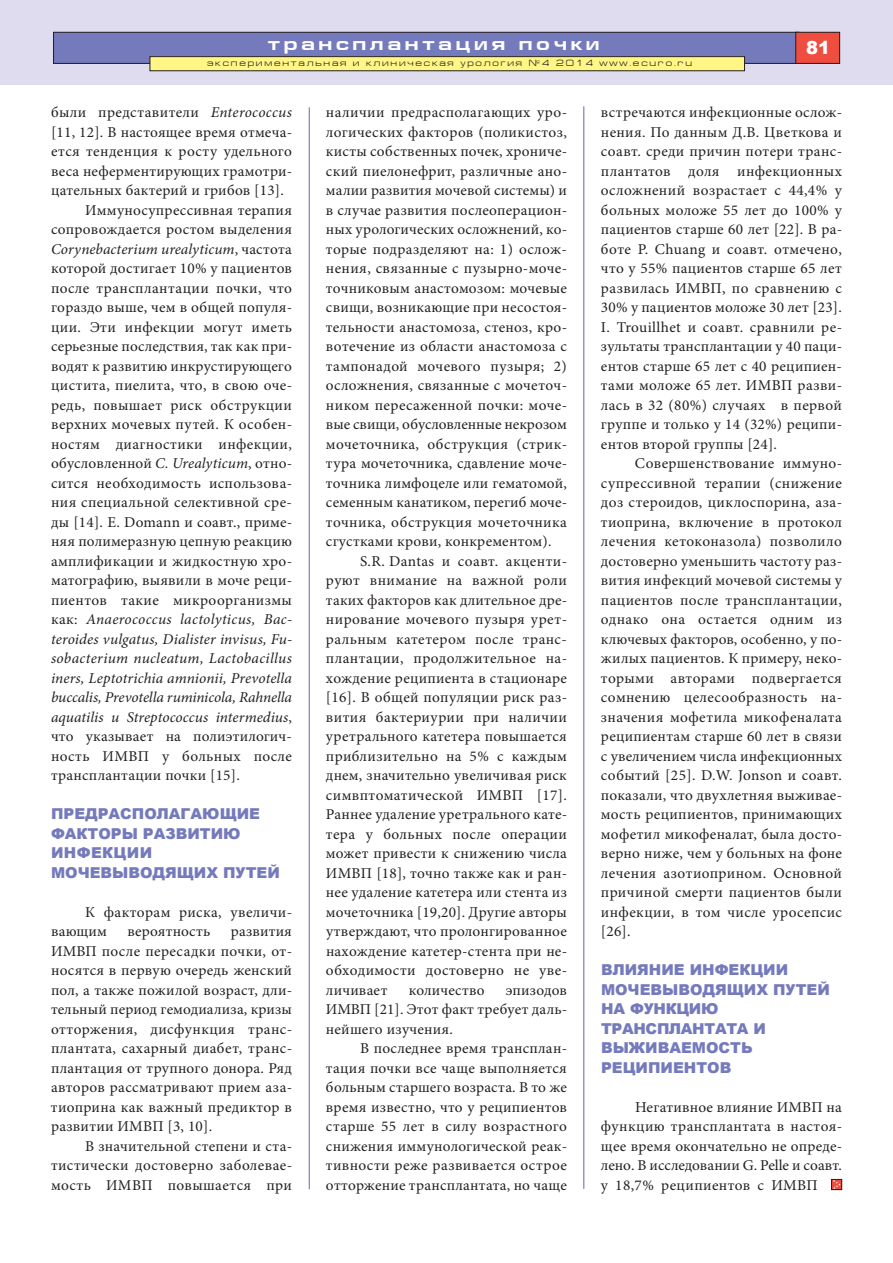
<style>
.page{position:relative;width:893px;height:1263px;background:#fff}
.page>*{position:absolute;margin:0;border:0;box-sizing:border-box;transform-origin:0 0}
.t1{font:700 18px "Europe Ext";letter-spacing:.2em;color:#fff}
.t2{font:900 18px "Arial";color:#fff}
.t3{font:15px/19.5px "Minion Pro";letter-spacing:.02em;color:#231f20;text-align:justify}
.t4{font:italic 15px "Minion Pro";letter-spacing:.005em;color:#231f20}
.t5{font:900 15px/19.5px "Arial";color:#747abb}
.t6{font:9px "Europe Ext";letter-spacing:.2em;color:#231f20}
.s1{font-style:italic}
.s2{font-style:normal}
</style>
<div class="page">
<div style="left:0;top:0;width:893px;height:85px;background:#dedcee"></div>
<div style="left:54px;top:32px;width:745px;height:31px;background:#747abb"></div>
<div style="left:53px;top:32px;width:746px;height:32px;border:1px solid #231f20"></div>
<div style="left:796px;top:32px;width:44px;height:31px;background:#ef4d40"></div>
<div style="left:795px;top:32px;width:45px;height:32px;border:1px solid #231f20"></div>
<div style="left:150px;top:57px;width:594px;height:14px;background:#fff685"></div>
<div style="left:150px;top:56px;width:595px;height:15px;border:1px solid #231f20"></div>
<hr style="left:309px;top:107px;width:1px;height:1082px;background:#747abb">
<hr style="left:583px;top:106px;width:1px;height:1083px;background:#747abb">
<div style="left:831px;top:1179px;width:11px;height:11px;border:1px solid #231f20"></div>
<svg style="left:832px;top:1179px;width:9px;height:10px"></svg>
<p class="t1" style="left:268px;top:37px;width:333px">трансплантация почки</p>
<p class="t6" style="left:207px;top:60px;width:486px">экспериментальная и клиническая урология №4 2014 www.ecuro.ru</p>
<p class="t2" style="left:806px;top:34px;width:26px">81</p>
<p class="t3" style="left:51px;top:104px;width:242px">были представители <span class="s1">Enterococcus</span></p>
<p class="t3" style="left:51px;top:123px;width:243px">[11, 12]. В настоящее время отмеча-</p>
<p class="t3" style="left:51px;top:143px;width:242px">ется тенденция к росту удельного</p>
<p class="t3" style="left:51px;top:162px;width:243px">веса неферментирующих грамотри-</p>
<p class="t3" style="left:51px;top:182px;width:234px">цательных бактерий и грибов [13].</p>
<p class="t3" style="left:85px;top:201px;width:208px">Иммуносупрессивная терапия</p>
<p class="t3" style="left:51px;top:221px;width:242px">сопровождается ростом выделения</p>
<p class="t4" style="left:51px;top:243px;width:242px">Corynebacterium urealyticum<span class="s2">, частота</span></p>
<p class="t3" style="left:51px;top:260px;width:242px">которой достигает 10% у пациентов</p>
<p class="t3" style="left:51px;top:279px;width:242px">после трансплантации почки, что</p>
<p class="t3" style="left:51px;top:299px;width:243px">гораздо выше, чем в общей популя-</p>
<p class="t3" style="left:51px;top:318px;width:242px">ции. Эти инфекции могут иметь</p>
<p class="t3" style="left:51px;top:338px;width:243px">серьезные последствия, так как при-</p>
<p class="t3" style="left:51px;top:357px;width:242px">водят к развитию инкрустирующего</p>
<p class="t3" style="left:51px;top:377px;width:243px">цистита, пиелита, что, в свою оче-</p>
<p class="t3" style="left:51px;top:396px;width:242px">редь, повышает риск обструкции</p>
<p class="t3" style="left:51px;top:416px;width:243px">верхних мочевых путей. К особен-</p>
<p class="t3" style="left:51px;top:435px;width:242px">ностям диагностики инфекции,</p>
<p class="t3" style="left:51px;top:455px;width:243px">обусловленной <span class="s1">С. Urealyticum</span>, отно-</p>
<p class="t3" style="left:51px;top:474px;width:243px">сится необходимость использова-</p>
<p class="t3" style="left:51px;top:494px;width:242px">ния специальной селективной сре-</p>
<p class="t3" style="left:51px;top:513px;width:243px">ды [14]. Е. Domann и соавт., приме-</p>
<p class="t3" style="left:51px;top:533px;width:242px">няя полимеразную цепную реакцию</p>
<p class="t3" style="left:51px;top:552px;width:243px">амплификации и жидкостную хро-</p>
<p class="t3" style="left:51px;top:572px;width:243px">матографию, выявили в моче реци-</p>
<p class="t3" style="left:51px;top:591px;width:242px">пиентов такие микроорганизмы</p>
<p class="t4" style="left:51px;top:614px;width:243px"><span class="s2">как:</span> Anaerococcus lactolyticus, Bac-</p>
<p class="t4" style="left:51px;top:633px;width:243px">teroides vulgatus, Dialister invisus, Fu-</p>
<p class="t4" style="left:51px;top:653px;width:242px">sobacterium nucleatum, Lactobacillus</p>
<p class="t4" style="left:51px;top:672px;width:242px">iners, Leptotrichia amnionii, Prevotella</p>
<p class="t4" style="left:51px;top:692px;width:242px">buccalis, Prevotella ruminicola, Rahnella</p>
<p class="t4" style="left:51px;top:711px;width:242px">aquatilis и Streptococcus intermedius<span class="s2">,</span></p>
<p class="t3" style="left:51px;top:728px;width:242px">что указывает на полиэтилогич-</p>
<p class="t3" style="left:51px;top:747px;width:242px">ность ИМВП у больных после</p>
<p class="t3" style="left:51px;top:767px;width:190px">трансплантации почки [15].</p>
<p class="t5" style="left:51px;top:804px;width:230px">ПРЕДРАСПОЛАГАЮЩИЕ<br>ФАКТОРЫ РАЗВИТИЮ<br>ИНФЕКЦИИ<br>МОЧЕВЫВОДЯЩИХ ПУТЕЙ</p>
<p class="t3" style="left:51px;top:903px;width:243px;text-indent:34px">К факторам риска, увеличи&shy;вающим</p>
<p class="t3" style="left:51px;top:923px;width:243px;text-indent:180px">развития ИМВП после пересадки почки, от&shy;носятся в первую очередь женский пол, а также пожилой возраст, дли&shy;тельный период гемодиализа, кризы отторжения, дисфункция транс&shy;плантата, сахарный диабет, транс&shy;плантация от трупного донора. Ряд авторов рассматривают прием аза&shy;тиоприна как важный предиктор в развитии ИМВП [3, 10].</p>
<p class="t3" style="left:51px;top:1137px;width:243px;text-indent:34px">В значительной степени и ста&shy;тистически достоверно заболевае&shy;мость ИМВП повышается при</p>
<p class="t3" style="left:127px;top:923px;width:84px">вероятность</p>
<p class="t3" style="left:326px;top:104px;width:243px">наличии предрасполагающих уро&shy;логических факторов (поликистоз, кисты собственных почек, хрониче&shy;ский пиелонефрит, различные ано&shy;малии развития мочевой системы) и в случае развития послеоперацион&shy;ных урологических осложнений, ко&shy;торые подразделяют на: 1) ослож&shy;нения, связанные с пузырно-моче&shy;точниковым анастомозом: мочевые свищи, возникающие при несостоя&shy;тельности анастомоза, стеноз, кро&shy;вотечение из области анастомоза с тампонадой мочевого пузыря; 2) осложнения, связанные с мочеточ&shy;ником пересаженной почки: моче&shy;вые свищи, обусловленные некрозом мочеточника, обструкция (стрик&shy;тура мочеточника, сдавление моче&shy;точника лимфоцеле или гематомой, семенным канатиком, перегиб моче&shy;точника, обструкция мочеточника сгустками крови, конкрементом).</p>
<p class="t3" style="left:326px;top:552px;width:243px;text-indent:34px">S.R. Dantas и соавт. акценти&shy;руют внимание на важной роли таких факторов как длительное дре&shy;нирование мочевого пузыря урет&shy;ральным катетером после транс&shy;плантации, продолжительное на&shy;хождение реципиента в стационаре [16]. В общей популяции риск раз&shy;вития бактериурии при наличии уретрального катетера повышается приблизительно на 5% с каждым днем, значительно увеличивая риск симвптоматической ИМВП [17].<br>Раннее удаление уретрального кате&shy;тера у больных после операции может привести к снижению числа ИМВП [18], точно также как и ран&shy;нее удаление катетера или стента из мочеточника [19,20]. Другие авторы утверждают, что пролонгированное нахождение катетер-стента при не&shy;обходимости достоверно не уве&shy;личивает</p>
<p class="t3" style="left:326px;top:981px;width:243px;text-indent:180px">эпизодов ИМВП [21]. Этот факт требует даль&shy;нейшего изучения.</p>
<p class="t3" style="left:326px;top:1040px;width:243px;text-indent:34px">В последнее время трансплан&shy;тация почки все чаще выполняется больным старшего возраста. В то же время известно, что у реципиентов старше 55 лет в силу возрастного снижения иммунологической реак&shy;тивности реже развивается острое отторжение трансплантата, но чаще</p>
<p class="t3" style="left:409px;top:981px;width:77px">количество</p>
<p class="t3" style="left:601px;top:104px;width:243px">встречаются инфекционные ослож&shy;нения. По данным Д.В. Цветкова и соавт. среди причин потери транс&shy;плантатов доля инфекционных осложнений возрастает с 44,4% у больных моложе 55 лет до 100% у пациентов старше 60 лет [22]. В ра&shy;боте P. Chuang и соавт. отмечено, что у 55% пациентов старше 65 лет развилась ИМВП, по сравнению с 30% у пациентов моложе 30 лет [23].<br>I. Trouillhet и соавт. сравнили ре&shy;зультаты трансплантации у 40 паци&shy;ентов старше 65 лет с 40 реципиен&shy;тами моложе 65 лет. ИМВП разви&shy;лась в 32 (80%) случаях в первой группе и только у 14 (32%) реципи&shy;ентов второй группы [24].</p>
<p class="t3" style="left:601px;top:455px;width:243px;text-indent:34px">Совершенствование иммуно&shy;супрессивной терапии (снижение доз стероидов, циклоспорина, аза&shy;тиоприна, включение в протокол лечения кетоконазола) позволило достоверно уменьшить частоту раз&shy;вития инфекций мочевой системы у пациентов после трансплантации, однако она остается одним из ключевых факторов, особенно, у по&shy;жилых пациентов. К примеру, неко&shy;торыми авторами подвергается сомнению целесообразность на&shy;значения мофетила микофеналата реципиентам старше 60 лет в связи с увеличением числа инфекционных событий [25]. D.W. Jonson и соавт. показали, что двухлетняя выживае&shy;мость реципиентов, принимающих мофетил микофеналат, была досто&shy;верно ниже, чем у больных на фоне лечения азотиоприном. Основной причиной смерти пациентов были инфекции, в том числе уросепсис [26].</p>
<p class="t5" style="left:601px;top:960px;width:230px">ВЛИЯНИЕ ИНФЕКЦИИ<br>МОЧЕВЫВОДЯЩИХ ПУТЕЙ<br>НА ФУНКЦИЮ<br>ТРАНСПЛАНТАТА И<br>ВЫЖИВАЕМОСТЬ<br>РЕЦИПИЕНТОВ</p>
<p class="t3" style="left:601px;top:1098px;width:243px;text-indent:34px">Негативное влияние ИМВП на функцию трансплантата в настоя&shy;щее время окончательно не опреде&shy;лено. В исследовании G. Pelle и соавт. у 18,7% реципиентов с ИМВП</p>
</div>
